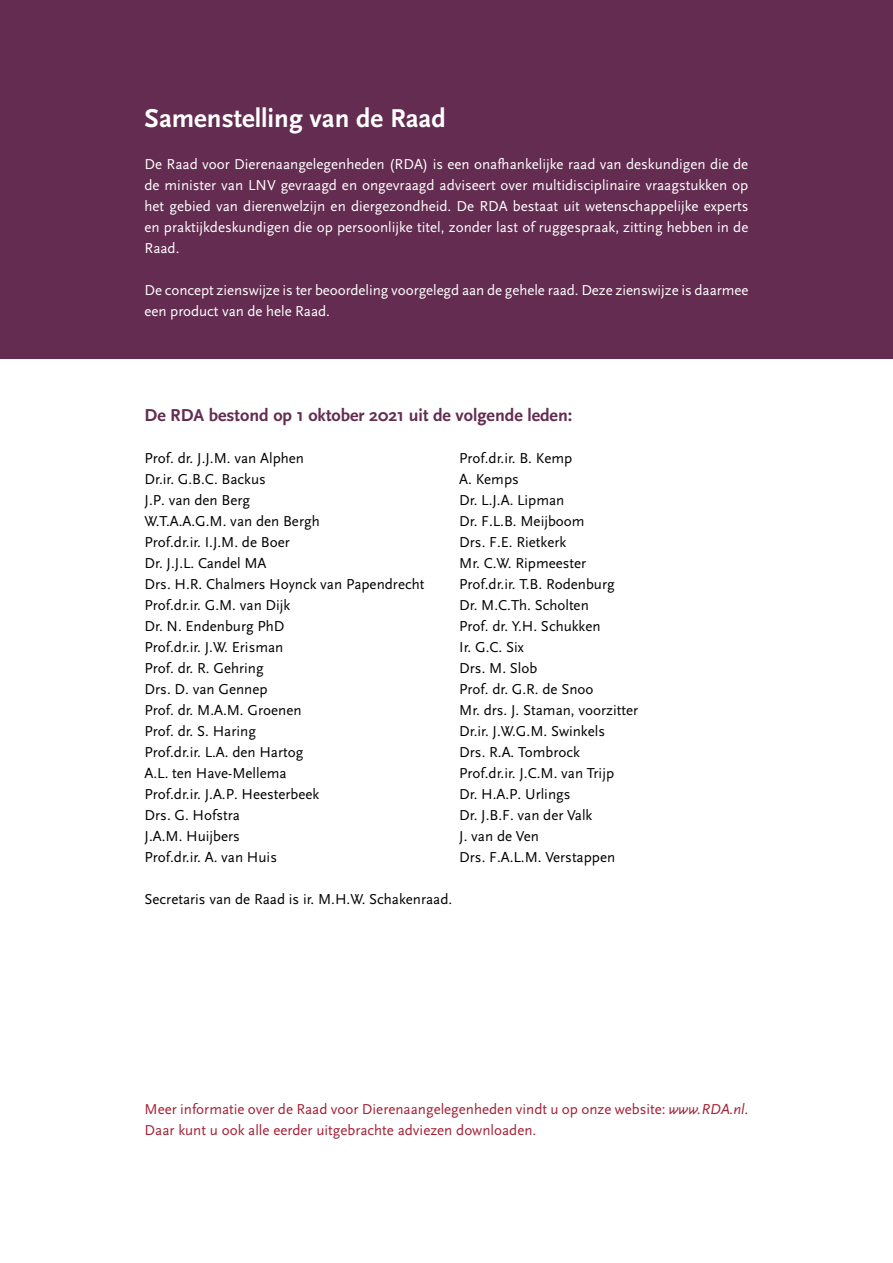
<style>
.page{position:relative;width:893px;height:1263px;background:#fff}
.page>*{position:absolute;margin:0;border:0;box-sizing:border-box;transform-origin:0 0}
.H2_kop_18pt{font:700 27px "Scala Sans";color:#fff}
.t1{font:700 18px "Scala Sans";color:#632c50}
.P_Platte_tekst_sans{font:15px "Scala Sans";color:#000}
.P_Platte_tekst_sans-2{font:15px/21px "Scala Sans";letter-spacing:-.005em;color:#fff;text-align:justify}
.P_Platte_tekst_sans-3{font:15px/21px "Scala Sans";color:#a42035}
.s1{font-style:italic}
</style>
<div class="page">
<div style="left:0;top:0;width:893px;height:358px;background:#632c50"></div>
<h2 class="H2_kop_18pt" style="left:145px;top:104px;width:303px">Samenstelling van de Raad</h2>
<p class="P_Platte_tekst_sans-2" style="left:145px;top:154px;width:605px">De Raad voor Dierenaangelegenheden (RDA) is een onafhankelijke raad van deskundigen die de de minister van LNV gevraagd en ongevraagd adviseert over multidisciplinaire vraagstukken op het gebied van dierenwelzijn en diergezondheid. De RDA bestaat uit wetenschappelijke experts en praktijkdeskundigen die op persoonlijke titel, zonder last of ruggespraak, zitting hebben in de Raad.</p>
<p class="P_Platte_tekst_sans-2" style="left:145px;top:280px;width:605px">De concept zienswijze is ter beoordeling voorgelegd aan de gehele raad. Deze zienswijze is daarmee een product van de hele Raad.</p>
<h3 class="t1" style="left:145px;top:406px;width:429px">De RDA bestond op 1 oktober 2021 uit de volgende leden:</h3>
<p class="P_Platte_tekst_sans" style="left:145px;top:450px;width:161px">Prof. dr. J.J.M. van Alphen</p>
<p class="P_Platte_tekst_sans" style="left:145px;top:471px;width:123px">Dr.ir. G.B.C. Backus</p>
<p class="P_Platte_tekst_sans" style="left:145px;top:492px;width:107px">J.P. van den Berg</p>
<p class="P_Platte_tekst_sans" style="left:145px;top:513px;width:177px">W.T.A.A.G.M. van den Bergh</p>
<p class="P_Platte_tekst_sans" style="left:145px;top:534px;width:147px">Prof.dr.ir. I.J.M. de Boer</p>
<p class="P_Platte_tekst_sans" style="left:145px;top:555px;width:123px">Dr. J.J.L. Candel MA</p>
<p class="P_Platte_tekst_sans" style="left:145px;top:576px;width:281px">Drs. H.R. Chalmers Hoynck van Papendrecht</p>
<p class="P_Platte_tekst_sans" style="left:145px;top:597px;width:147px">Prof.dr.ir. G.M. van Dijk</p>
<p class="P_Platte_tekst_sans" style="left:145px;top:618px;width:141px">Dr. N. Endenburg PhD</p>
<p class="P_Platte_tekst_sans" style="left:145px;top:639px;width:140px">Prof.dr.ir. J.W. Erisman</p>
<p class="P_Platte_tekst_sans" style="left:145px;top:660px;width:121px">Prof. dr. R. Gehring</p>
<p class="P_Platte_tekst_sans" style="left:145px;top:681px;width:125px">Drs. D. van Gennep</p>
<p class="P_Platte_tekst_sans" style="left:145px;top:702px;width:158px">Prof. dr. M.A.M. Groenen</p>
<p class="P_Platte_tekst_sans" style="left:145px;top:723px;width:113px">Prof. dr. S. Haring</p>
<p class="P_Platte_tekst_sans" style="left:145px;top:744px;width:160px">Prof.dr.ir. L.A. den Hartog</p>
<p class="P_Platte_tekst_sans" style="left:145px;top:765px;width:144px">A.L. ten Have-Mellema</p>
<p class="P_Platte_tekst_sans" style="left:145px;top:786px;width:176px">Prof.dr.ir. J.A.P. Heesterbeek</p>
<p class="P_Platte_tekst_sans" style="left:145px;top:807px;width:97px">Drs. G. Hofstra</p>
<p class="P_Platte_tekst_sans" style="left:145px;top:828px;width:97px">J.A.M. Huijbers</p>
<p class="P_Platte_tekst_sans" style="left:145px;top:849px;width:134px">Prof.dr.ir. A. van Huis</p>
<p class="P_Platte_tekst_sans" style="left:459px;top:450px;width:114px">Prof.dr.ir. B. Kemp</p>
<p class="P_Platte_tekst_sans" style="left:459px;top:471px;width:61px">A. Kemps</p>
<p class="P_Platte_tekst_sans" style="left:459px;top:492px;width:107px">Dr. L.J.A. Lipman</p>
<p class="P_Platte_tekst_sans" style="left:459px;top:513px;width:127px">Dr. F.L.B. Meijboom</p>
<p class="P_Platte_tekst_sans" style="left:459px;top:534px;width:108px">Drs. F.E. Rietkerk</p>
<p class="P_Platte_tekst_sans" style="left:459px;top:555px;width:129px">Mr. C.W. Ripmeester</p>
<p class="P_Platte_tekst_sans" style="left:459px;top:576px;width:157px">Prof.dr.ir. T.B. Rodenburg</p>
<p class="P_Platte_tekst_sans" style="left:459px;top:597px;width:131px">Dr. M.C.Th. Scholten</p>
<p class="P_Platte_tekst_sans" style="left:459px;top:618px;width:143px">Prof. dr. Y.H. Schukken</p>
<p class="P_Platte_tekst_sans" style="left:459px;top:639px;width:66px">Ir. G.C. Six</p>
<p class="P_Platte_tekst_sans" style="left:459px;top:660px;width:80px">Drs. M. Slob</p>
<p class="P_Platte_tekst_sans" style="left:459px;top:681px;width:136px">Prof. dr. G.R. de Snoo</p>
<p class="P_Platte_tekst_sans" style="left:459px;top:702px;width:180px">Mr. drs. J. Staman, voorzitter</p>
<p class="P_Platte_tekst_sans" style="left:459px;top:723px;width:147px">Dr.ir. J.W.G.M. Swinkels</p>
<p class="P_Platte_tekst_sans" style="left:459px;top:744px;width:122px">Drs. R.A. Tombrock</p>
<p class="P_Platte_tekst_sans" style="left:459px;top:765px;width:156px">Prof.dr.ir. J.C.M. van Trijp</p>
<p class="P_Platte_tekst_sans" style="left:459px;top:786px;width:113px">Dr. H.A.P. Urlings</p>
<p class="P_Platte_tekst_sans" style="left:459px;top:807px;width:135px">Dr. J.B.F. van der Valk</p>
<p class="P_Platte_tekst_sans" style="left:459px;top:828px;width:81px">J. van de Ven</p>
<p class="P_Platte_tekst_sans" style="left:459px;top:849px;width:158px">Drs. F.A.L.M. Verstappen</p>
<p class="P_Platte_tekst_sans" style="left:145px;top:891px;width:309px">Secretaris van de Raad is ir. M.H.W. Schakenraad.</p>
<p class="P_Platte_tekst_sans-3" style="left:145px;top:1099px;width:605px">Meer informatie over de Raad voor Dierenaangelegenheden vindt u op onze website: <span class="s1">www.RDA.nl</span>.<br>Daar kunt u ook alle eerder uitgebrachte adviezen downloaden.</p>
</div>
